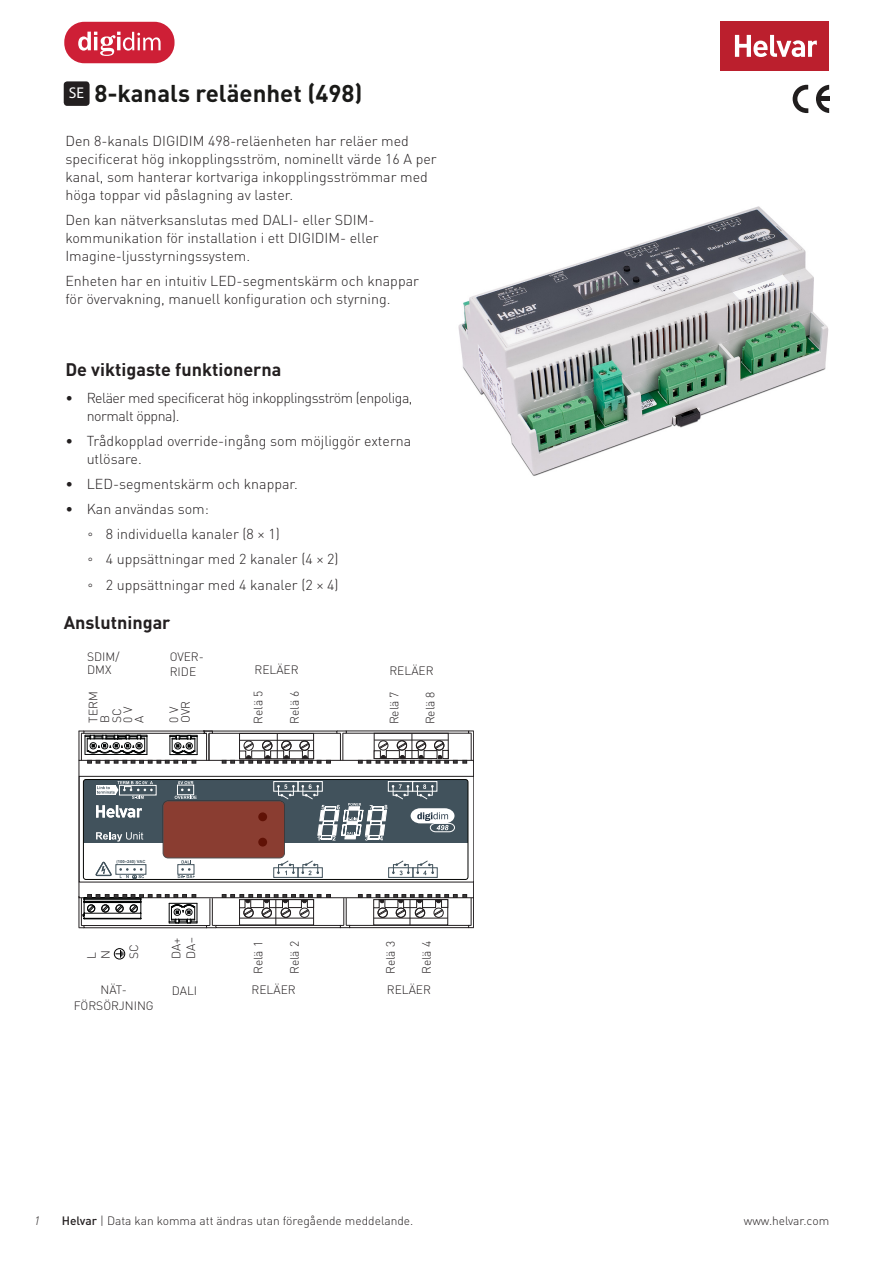
<style>
.page{position:relative;width:893px;height:1263px;background:#fff}
.page>*{position:absolute;margin:0;border:0;box-sizing:border-box;transform-origin:0 0}
.DS_Product_Title_bol{font:700 24px "DIN Pro";color:#1a1a18}
.DS_subheading_bold_1{font:700 18px "DIN Pro";color:#231f20}
.t1{font:15.6px "DIN Pro";color:#fff}
.DS_body_9-5_12{font:300 14.25px/18px "DIN Pro";color:#231f20}
.DS_body_9-5_12-2{font:300 14.25px/18px "DIN Pro";letter-spacing:-.03em;color:#231f20}
.DS_caption_light{font:300 12px/15px "DIN Pro";color:#231f20}
.DS_footer_notices_li{font:300 12px "DIN Pro";color:#231f20}
.t2{font:italic 300 12px "DIN Pro";color:#231f20}
.t3{font:700 4.2px "Arial";color:#41525c}
.s1{font-family:"Consolas";font-weight:400}
.s2{font-weight:500}
</style>
<div class="page">
<div style="left:64px;top:22px;width:111px;height:41px;background:#ce1f36;border-radius:20px"></div>
<svg style="left:78px;top:32px;width:83px;height:24px"></svg>
<div style="left:721px;top:21px;width:108px;height:50px;background:#bb1f2d"></div>
<svg style="left:735px;top:35px;width:82px;height:22px"></svg>
<div style="left:114px;top:948px;width:11px;height:11px;border:1px solid #000;border-radius:50%"></div>
<svg style="left:115px;top:950px;width:9px;height:8px"></svg>
<svg style="left:793px;top:85px;width:15px;height:28px"></svg>
<svg style="left:816px;top:85px;width:13px;height:28px"></svg>
<img style="left:458px;top:206px;width:371px;height:270px">
<svg style="left:337px;top:731px;width:9px;height:29px"></svg>
<div style="left:349px;top:925px;width:120px;height:3px;border:1px solid #231f20"></div>
<div style="left:216px;top:925px;width:125px;height:3px;border:1px solid #231f20"></div>
<div style="left:84px;top:925px;width:123px;height:3px;border:1px solid #231f20"></div>
<svg style="left:206px;top:898px;width:10px;height:30px"></svg>
<svg style="left:340px;top:898px;width:10px;height:30px"></svg>
<svg style="left:79px;top:731px;width:133px;height:32px"></svg>
<svg style="left:222px;top:733px;width:109px;height:30px"></svg>
<svg style="left:463px;top:731px;width:11px;height:32px"></svg>
<svg style="left:358px;top:733px;width:99px;height:30px"></svg>
<svg style="left:79px;top:894px;width:119px;height:34px"></svg>
<svg style="left:222px;top:894px;width:109px;height:31px"></svg>
<svg style="left:463px;top:894px;width:11px;height:34px"></svg>
<svg style="left:358px;top:894px;width:99px;height:31px"></svg>
<div style="left:79px;top:776px;width:395px;height:106px;background:linear-gradient(to right,#fff,#fff)"></div>
<div style="left:79px;top:776px;width:395px;height:106px;border:1px solid #231f20"></div>
<svg style="left:83px;top:779px;width:385px;height:101px"></svg>
<div style="left:64px;top:81px;width:26px;height:25px;background:#231f20;border-radius:3px"></div>
<p class="DS_Product_Title_bol" style="left:94px;top:74px;width:270px">8-kanals reläenhet (498)</p>
<p class="DS_body_9-5_12" style="left:65px;top:130px;width:373px">Den 8-kanals DIGIDIM 498-reläenheten har reläer med specificerat hög inkopplingsström, nominellt värde 16 A per kanal, som hanterar kortvariga inkopplingsströmmar med höga toppar vid påslagning av laster.</p>
<p class="DS_body_9-5_12" style="left:65px;top:210px;width:315px">Den kan nätverksanslutas med DALI- eller SDIM&shy;kommunikation för installation i ett DIGIDIM- eller<br>Imagine-ljusstyrningssystem.</p>
<p class="DS_body_9-5_12" style="left:65px;top:271px;width:355px">Enheten har en intuitiv LED-segmentskärm och knappar för övervakning, manuell konfiguration och styrning.</p>
<p class="t1" style="left:69px;top:84px;width:17px">SE</p>
<p class="DS_subheading_bold_1" style="left:65px;top:355px;width:217px">De viktigaste funktionerna</p>
<p class="DS_body_9-5_12-2" style="left:87px;top:387px;width:327px;text-indent:-21px">• Reläer med specificerat hög inkopplingsström (enpoliga, normalt öppna).</p>
<p class="DS_body_9-5_12" style="left:87px;top:430px;width:326px;text-indent:-21px">• Trådkopplad override-ingång som möjliggör externa utlösare.</p>
<p class="DS_body_9-5_12" style="left:65px;top:474px;width:234px">• LED-segmentskärm och knappar.</p>
<p class="DS_body_9-5_12" style="left:65px;top:499px;width:145px">• Kan användas som:</p>
<p class="DS_body_9-5_12" style="left:86px;top:524px;width:195px"><span class="s1">◦</span> 8 individuella kanaler (8 × 1)</p>
<p class="DS_body_9-5_12" style="left:86px;top:549px;width:254px"><span class="s1">◦</span> 4 uppsättningar med 2 kanaler (4 × 2)</p>
<p class="DS_body_9-5_12" style="left:86px;top:574px;width:254px"><span class="s1">◦</span> 2 uppsättningar med 4 kanaler (2 × 4)</p>
<p class="DS_subheading_bold_1" style="left:64px;top:608px;width:108px">Anslutningar</p>
<p class="DS_caption_light" style="left:170px;top:648px;width:36px">OVER-<br>RIDE</p>
<p class="DS_caption_light" style="left:254px;top:662px;width:46px">RELÄER</p>
<p class="DS_caption_light" style="left:250px;top:724px;width:34px;rotate:-90deg">Relä 5</p>
<p class="DS_caption_light" style="left:286px;top:724px;width:34px;rotate:-90deg">Relä 6</p>
<p class="DS_caption_light" style="left:87px;top:648px;width:34px">SDIM/</p>
<p class="DS_caption_light" style="left:87px;top:662px;width:26px">DMX</p>
<p class="DS_caption_light" style="left:84px;top:723px;width:33px;rotate:-90deg">TERM</p>
<p class="DS_caption_light" style="left:389px;top:662px;width:46px">RELÄER</p>
<p class="DS_caption_light" style="left:386px;top:724px;width:34px;rotate:-90deg">Relä 7</p>
<p class="DS_caption_light" style="left:422px;top:724px;width:34px;rotate:-90deg">Relä 8</p>
<p class="DS_caption_light" style="left:108px;top:723px;width:16px;rotate:-90deg">SC</p>
<p class="DS_caption_light" style="left:119px;top:723px;width:17px;rotate:-90deg">0 V</p>
<p class="DS_caption_light" style="left:165px;top:723px;width:17px;rotate:-90deg">0 V</p>
<p class="DS_caption_light" style="left:177px;top:723px;width:23px;rotate:-90deg">OVR</p>
<p class="DS_caption_light" style="left:96px;top:723px;width:10px;rotate:-90deg">B</p>
<p class="DS_caption_light" style="left:131px;top:723px;width:9px;rotate:-90deg">A</p>
<p class="t3" style="left:117px;top:859px;width:30px">(100–240) VAC</p>
<p class="DS_caption_light" style="left:83px;top:959px;width:8px;rotate:-90deg">L</p>
<p class="DS_caption_light" style="left:97px;top:959px;width:10px;rotate:-90deg">N</p>
<p class="DS_caption_light" style="left:125px;top:959px;width:16px;rotate:-90deg">SC</p>
<p class="DS_caption_light" style="left:167px;top:959px;width:23px;rotate:-90deg">DA+</p>
<p class="DS_caption_light" style="left:182px;top:959px;width:24px;rotate:-90deg">DA-</p>
<p class="DS_caption_light" style="left:250px;top:974px;width:34px;rotate:-90deg">Relä 1</p>
<p class="DS_caption_light" style="left:286px;top:974px;width:34px;rotate:-90deg">Relä 2</p>
<p class="DS_caption_light" style="left:382px;top:974px;width:34px;rotate:-90deg">Relä 3</p>
<p class="DS_caption_light" style="left:418px;top:974px;width:34px;rotate:-90deg">Relä 4</p>
<p class="DS_caption_light" style="left:101px;top:981px;width:28px">NÄT-</p>
<p class="DS_caption_light" style="left:74px;top:997px;width:81px">FÖRSÖRJNING</p>
<p class="DS_caption_light" style="left:172px;top:982px;width:27px">DALI</p>
<p class="DS_caption_light" style="left:252px;top:981px;width:46px">RELÄER</p>
<p class="DS_caption_light" style="left:387px;top:981px;width:46px">RELÄER</p>
<p class="DS_footer_notices_li" style="left:62px;top:1211px;width:353px"><span class="s2">Helvar</span> | Data kan komma att ändras utan föregående meddelande.</p>
<p class="t2" style="left:34px;top:1211px;width:7px">1</p>
<p class="DS_footer_notices_li" style="left:744px;top:1211px;width:87px">www.helvar.com</p>
</div>
